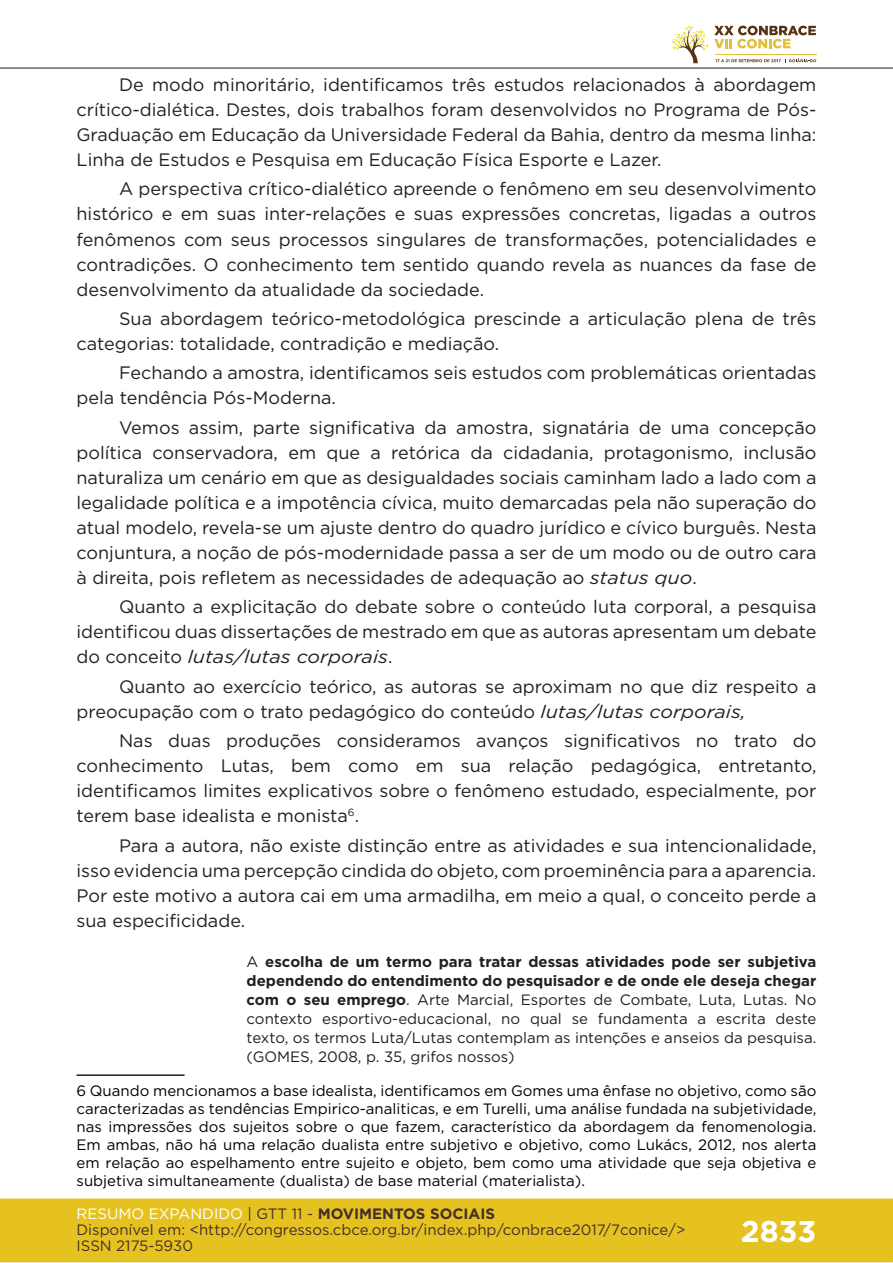
<style>
.page{position:relative;width:893px;height:1263px;background:#fff}
.page>*{position:absolute;margin:0;border:0;box-sizing:border-box;transform-origin:0 0}
.t1{font:700 30px "Gotham";color:#fff}
.t2{font:18px/25px "Gotham";color:#231f20;text-align:justify}
.t3{font:15px/18px "Gotham";color:#000001;text-align:justify}
.t4{font:15px/19px "Gotham";color:#231f20;text-align:justify}
.t5{font:15px/16px "Gotham";color:#462f2a}
.s1{font-style:italic}
.s2{font-weight:700}
.s3{color:#fff}
.s4{color:#442f2a}
.s5{font-weight:700;color:#442f2a}
</style>
<div class="page">
<div style="left:0;top:1198px;width:893px;height:64px;background:#e6c221;border:2px solid #e6c221"></div>
<hr style="left:0;top:67px;width:893px;height:2px;background:#442f2a">
<svg style="left:672px;top:26px;width:144px;height:37px"></svg>
<hr style="left:77px;top:1074px;width:108px;height:2px;background:#231f20">
<p class="t2" style="left:77px;top:72px;width:741px;text-indent:43px">De modo minoritário, identificamos três estudos relacionados à abordagem crítico-dialética. Destes, dois trabalhos foram desenvolvidos no Programa de Pós-Graduação em Educação da Universidade Federal da Bahia, dentro da mesma linha:<br>Linha de Estudos e Pesquisa em Educação Física Esporte e Lazer.</p>
<p class="t2" style="left:77px;top:176px;width:741px;text-indent:43px">A perspectiva crítico-dialético apreende o fenômeno em seu desenvolvimento histórico e em suas inter-relações e suas expressões concretas, ligadas a outros fenômenos com seus processos singulares de transformações, potencialidades e contradições. O conhecimento tem sentido quando revela as nuances da fase de desenvolvimento da atualidade da sociedade.</p>
<p class="t2" style="left:77px;top:306px;width:741px;text-indent:43px">Sua abordagem teórico-metodológica prescinde a articulação plena de três categorias: totalidade, contradição e mediação.</p>
<p class="t2" style="left:77px;top:360px;width:741px;text-indent:43px">Fechando a amostra, identificamos seis estudos com problemáticas orientadas pela tendência Pós-Moderna.</p>
<p class="t2" style="left:77px;top:414px;width:741px;text-indent:43px">Vemos assim, parte significativa da amostra, signatária de uma concepção política conservadora, em que a retórica da cidadania, protagonismo, inclusão naturaliza um cenário em que as desigualdades sociais caminham lado a lado com a legalidade política e a impotência cívica, muito demarcadas pela não superação do atual modelo, revela-se um ajuste dentro do quadro jurídico e cívico burguês. Nesta conjuntura, a noção de pós-modernidade passa a ser de um modo ou de outro cara à direita, pois refletem as necessidades de adequação ao <span class="s1">status quo</span>.</p>
<p class="t2" style="left:77px;top:594px;width:741px;text-indent:43px">Quanto a explicitação do debate sobre o conteúdo luta corporal, a pesquisa identificou duas dissertações de mestrado em que as autoras apresentam um debate do conceito <span class="s1">lutas/lutas corporais</span>.</p>
<p class="t2" style="left:77px;top:673px;width:741px;text-indent:43px">Quanto ao exercício teórico, as autoras se aproximam no que diz respeito a preocupação com o trato pedagógico do conteúdo <span class="s1">lutas/lutas corporais,</span></p>
<p class="t2" style="left:77px;top:728px;width:741px;text-indent:43px">Nas duas produções consideramos avanços significativos no trato do conhecimento Lutas, bem como em sua relação pedagógica, entretanto, identificamos limites explicativos sobre o fenômeno estudado, especialmente, por terem base idealista e monista<sup>6</sup>.</p>
<p class="t2" style="left:77px;top:832px;width:741px;text-indent:43px">Para a autora, não existe distinção entre as atividades e sua intencionalidade, isso evidencia uma percepção cindida do objeto, com proeminência para a aparencia.<br>Por este motivo a autora cai em uma armadilha, em meio a qual, o conceito perde a sua especificidade.</p>
<p class="t4" style="left:247px;top:952px;width:571px">A <span class="s2">escolha de um termo para tratar dessas atividades pode ser subjetiva dependendo do entendimento do pesquisador e de onde ele deseja chegar com o seu emprego</span>. Arte Marcial, Esportes de Combate, Luta, Lutas. No contexto esportivo-educacional, no qual se fundamenta a escrita deste texto, os termos Luta/Lutas contemplam as intenções e anseios da pesquisa. (GOMES, 2008, p. 35, grifos nossos)</p>
<p class="t3" style="left:77px;top:1082px;width:741px">6 Quando mencionamos a base idealista, identificamos em Gomes uma ênfase no objetivo, como são caracterizadas as tendências Empirico-analiticas, e em Turelli, uma análise fundada na subjetividade, nas impressões dos sujeitos sobre o que fazem, característico da abordagem da fenomenologia.<br>Em ambas, não há uma relação dualista entre subjetivo e objetivo, como Lukács, 2012, nos alerta em relação ao espelhamento entre sujeito e objeto, bem como uma atividade que seja objetiva e subjetiva simultaneamente (dualista) de base material (materialista).</p>
<p class="t5" style="left:77px;top:1205px;width:610px"><span class="s3">RESUMO EXPANDIDO</span> <span class="s4">| GTT 11 -</span> <span class="s5">MOVIMENTOS SOCIAIS<br></span>Disponível em: &lt;http://congressos.cbce.org.br/index.php/conbrace2017/7conice/&gt;<br>ISSN 2175-5930</p>
<h1 class="t1" style="left:741px;top:1212px;width:77px">2833</h1>
</div>
